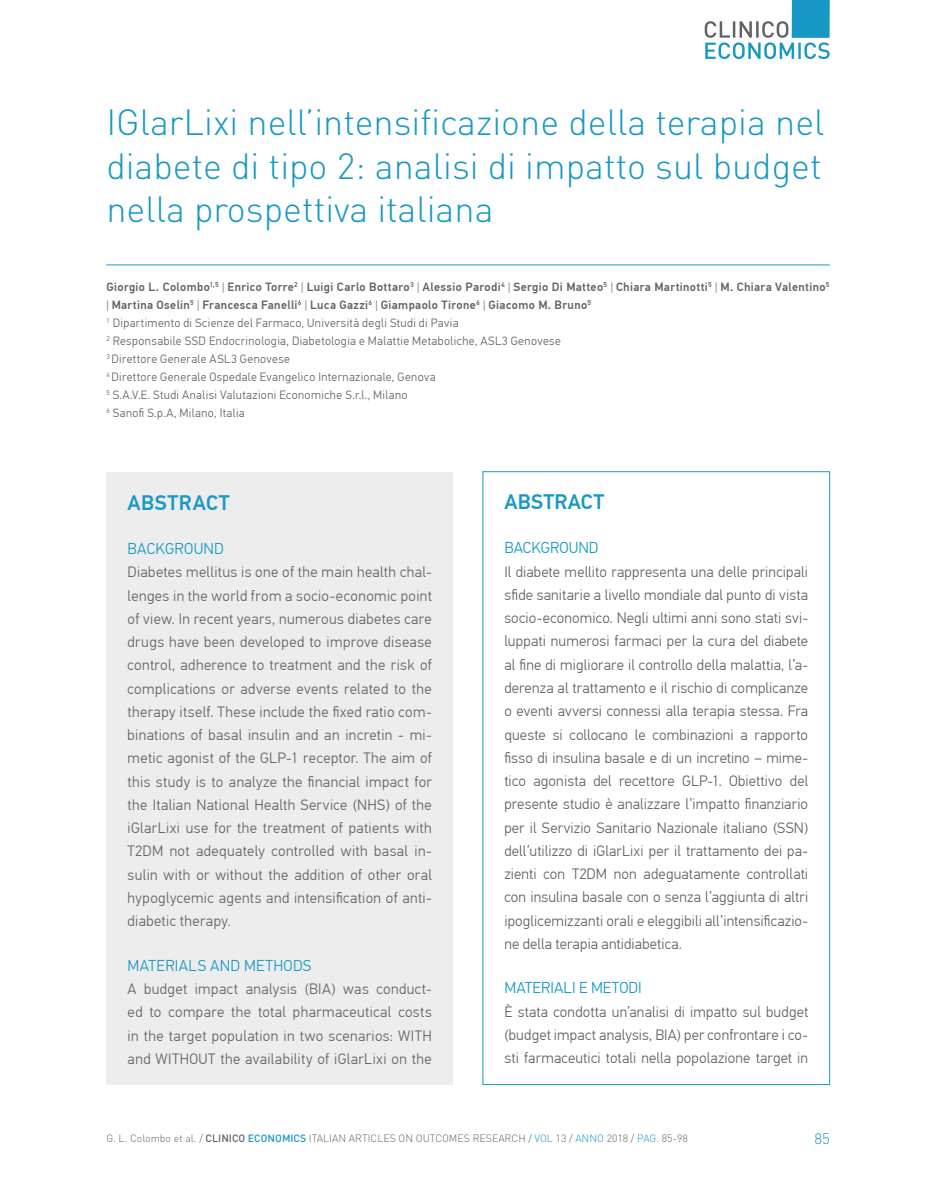
<style>
.page{position:relative;width:936px;height:1191px;background:#fff}
.page>*{position:absolute;margin:0;border:0;box-sizing:border-box;transform-origin:0 0}
.t1{font:300 36px/43.2px "DIN";color:#1798c5;text-align:justify}
.t2{font:500 21px "PF Din Text Pro";letter-spacing:.02em;color:#1798c5}
.t3{font:300 15.75px "PF Din Text Pro";letter-spacing:.01em;color:#1798c5}
.t4{font:300 15px/23.2px "PF Din Text Pro";letter-spacing:.02em;color:#636366;text-align:justify}
.t5{font:300 15px "DIN";color:#1798c5}
.t6{font:300 12px/18px "PF Din Text Pro";letter-spacing:.035em;color:#636366}
.t7{font:300 10.5px "DIN";color:#636366}
.s1{font-weight:500}
.s2{font-weight:500;color:#1798c5}
.s3{color:#1798c5}
</style>
<div class="page">
<svg style="left:704px;top:21px;width:125px;height:38px"></svg>
<div style="left:791px;top:0;width:38px;height:38px;background:#1798c5"></div>
<hr style="left:106px;top:264px;width:723px;height:1px;background:#1798c5">
<div style="left:106px;top:472px;width:347px;height:613px;background:#ededee"></div>
<h1 class="t1" style="left:106px;top:100px;width:719px">IGlarLixi nell’intensificazione della terapia nel diabete di tipo 2: analisi di impatto sul budget nella prospettiva italiana</h1>
<p class="t6" style="left:106px;top:278px;width:724px"><span class="s1">Giorgio L. Colombo</span><sup>1,5</sup> | <span class="s1">Enrico Torre</span><sup>2</sup> | <span class="s1">Luigi Carlo Bottaro</span><sup>3</sup> | <span class="s1">Alessio Parodi</span><sup>4</sup> | <span class="s1">Sergio Di Matteo</span><sup>5</sup> | <span class="s1">Chiara Martinotti</span><sup>5</sup> | <span class="s1">M. Chiara Valentino</span><sup>5 </sup>| <span class="s1">Martina Oselin</span><sup>5</sup> | <span class="s1">Francesca Fanelli</span><sup>6</sup> | <span class="s1">Luca Gazzi</span><sup>6</sup> | <span class="s1">Giampaolo Tirone</span><sup>6</sup> | <span class="s1">Giacomo M. Bruno</span><sup>5<br></sup><sup>1</sup> Dipartimento di Scienze del Farmaco, Università degli Studi di Pavia<br><sup>2</sup> Responsabile SSD Endocrinologia, Diabetologia e Malattie Metaboliche, ASL3 Genovese<br><sup>3</sup> Direttore Generale ASL3 Genovese<br><sup>4</sup> Direttore Generale Ospedale Evangelico Internazionale, Genova<br><sup>5</sup> S.A.V.E. Studi Analisi Valutazioni Economiche S.r.l., Milano<br><sup>6</sup> Sanofi S.p.A, Milano, Italia</p>
<h2 class="t2" style="left:128px;top:490px;width:104px">ABSTRACT</h2>
<p class="t3" style="left:128px;top:539px;width:98px">BACKGROUND</p>
<p class="t4" style="left:128px;top:561px;width:306px">Diabetes mellitus is one of the main health chal&shy;lenges in the world from a socio-economic point of view. In recent years, numerous diabetes care drugs have been developed to improve disease control, adherence to treatment and the risk of complications or adverse events related to the therapy itself. These include the fixed ratio com&shy;binations of basal insulin and an incretin - mi&shy;metic agonist of the GLP-1 receptor. The aim of this study is to analyze the financial impact for the Italian National Health Service (NHS) of the iGlarLixi use for the treatment of patients with T2DM not adequately controlled with basal in&shy;sulin with or without the addition of other oral hypoglycemic agents and intensification of anti&shy;diabetic therapy.</p>
<p class="t3" style="left:128px;top:956px;width:185px">MATERIALS AND METHODS</p>
<p class="t4" style="left:128px;top:977px;width:306px">A budget impact analysis (BIA) was conduct&shy;ed to compare the total pharmaceutical costs in the target population in two scenarios: WITH and WITHOUT the availability of iGlarLixi on the</p>
<h2 class="t2" style="left:504px;top:489px;width:101px">ABSTRACT</h2>
<p class="t3" style="left:504px;top:539px;width:96px">BACKGROUND</p>
<p class="t4" style="left:504px;top:560px;width:305px">Il diabete mellito rappresenta una delle principali sfide sanitarie a livello mondiale dal punto di vista socio-economico. Negli ultimi anni sono stati svi&shy;luppati numerosi farmaci per la cura del diabete al fine di migliorare il controllo della malattia, l’a&shy;derenza al trattamento e il rischio di complicanze o eventi avversi connessi alla terapia stessa. Fra queste si collocano le combinazioni a rapporto fisso di insulina basale e di un incretino – mime&shy;tico agonista del recettore GLP-1. Obiettivo del presente studio è analizzare l’impatto finanziario per il Servizio Sanitario Nazionale italiano (SSN) dell’utilizzo di iGlarLixi per il trattamento dei pa&shy;zienti con T2DM non adeguatamente controllati con insulina basale con o senza l’aggiunta di altri ipoglicemizzanti orali e eleggibili all’intensificazio&shy;ne della terapia antidiabetica.</p>
<p class="t3" style="left:504px;top:979px;width:139px">MATERIALI E METODI</p>
<p class="t4" style="left:504px;top:1000px;width:305px">È stata condotta un’analisi di impatto sul budget (budget impact analysis, BIA) per confrontare i co&shy;sti farmaceutici totali nella popolazione target in</p>
<p class="t7" style="left:106px;top:1131px;width:583px">G. L. Colombo et al. / <span class="s1">CLINICO</span> <span class="s2">ECONOMICS</span> ITALIAN ARTICLES ON OUTCOMES RESEARCH / <span class="s3">VOL</span> 13 / <span class="s3">ANNO</span> 2018 / <span class="s3">PAG.</span> 85-98</p>
<p class="t5" style="left:814px;top:1129px;width:17px">85</p>
</div>
